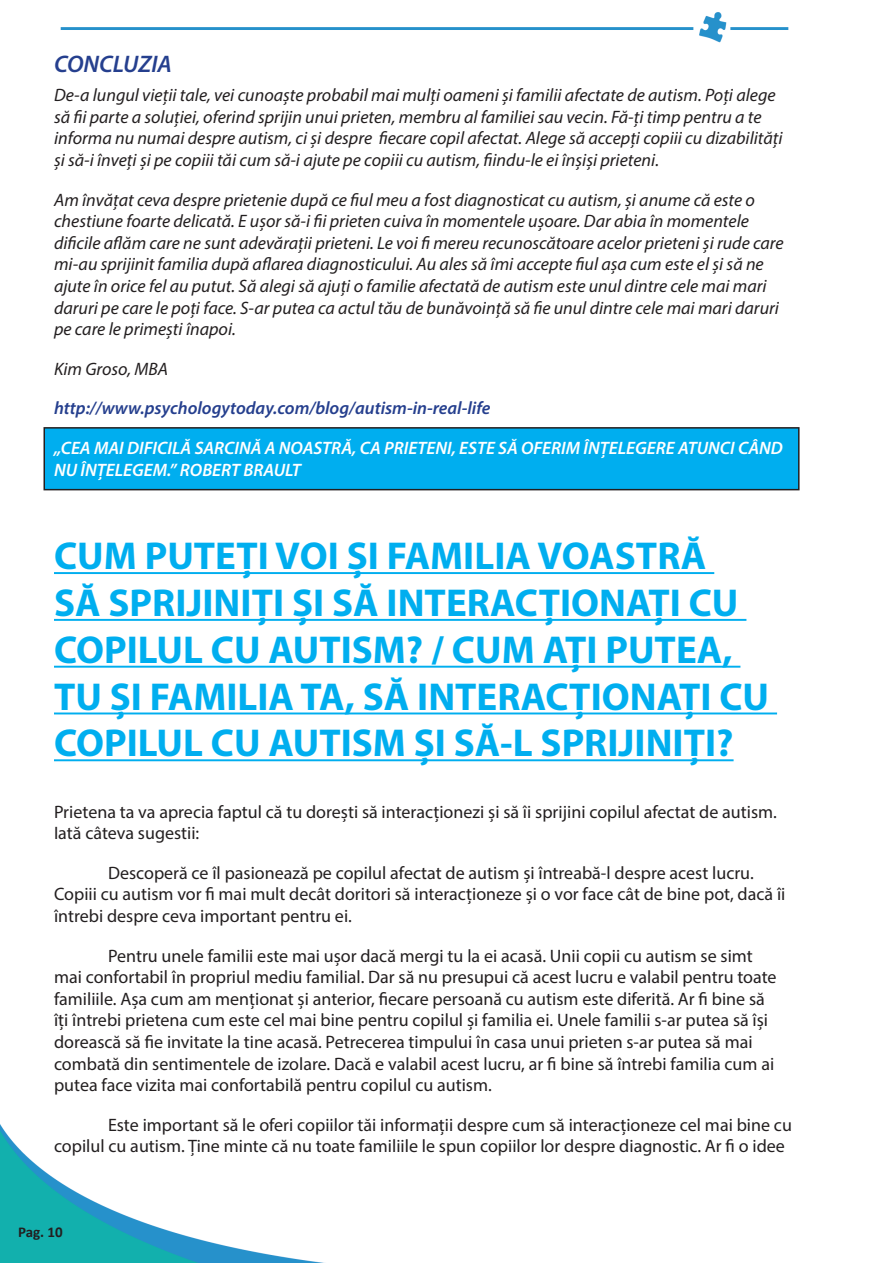
<style>
.page{position:relative;width:893px;height:1263px;background:#fff}
.page>*{position:absolute;margin:0;border:0;box-sizing:border-box;transform-origin:0 0}
.t1{font:700 39px/46.8px "Myriad Pro";color:#00aeef}
.t2{font:italic 600 24px "Myriad Pro";color:#253f8e}
.t3{font:18px/21.6px "Myriad Pro";color:#231f20}
.t4{font:italic 18px/21.6px "Myriad Pro";color:#231f20}
.t5{font:italic 600 18px/21.6px "Myriad Pro";color:#fff}
.t6{font:italic 600 18px "Myriad Pro";color:#253f8e}
.t7{font:700 15px "Calibri";color:#231f20}
</style>
<div class="page">
<img style="left:0;top:12px;width:800px;height:1251px">
<div style="left:44px;top:428px;width:755px;height:62px;background:#00aeef"></div>
<div style="left:44px;top:427px;width:756px;height:63px;border:2px solid #231f20"></div>
<hr style="left:54px;top:572px;width:660px;height:2px;background:#00aeef">
<hr style="left:54px;top:619px;width:692px;height:2px;background:#00aeef">
<hr style="left:54px;top:666px;width:686px;height:2px;background:#00aeef">
<hr style="left:54px;top:712px;width:723px;height:2px;background:#00aeef">
<hr style="left:54px;top:759px;width:680px;height:2px;background:#00aeef">
<h2 class="t2" style="left:54px;top:49px;width:119px">CONCLUZIA</h2>
<p class="t4" style="left:54px;top:84px;width:730px">De-a lungul vieții tale, vei cunoaște probabil mai mulți oameni și familii afectate de autism. Poți alege să fii parte a soluției, oferind sprijin unui prieten, membru al familiei sau vecin. Fă-ți timp pentru a te informa nu numai despre autism, ci și despre fiecare copil afectat. Alege să accepți copiii cu dizabilități și să-i înveți și pe copiii tăi cum să-i ajute pe copiii cu autism, fiindu-le ei înșiși prieteni.</p>
<p class="t4" style="left:54px;top:188px;width:731px">Am învățat ceva despre prietenie după ce fiul meu a fost diagnosticat cu autism, și anume că este o chestiune foarte delicată. E ușor să-i fii prieten cuiva în momentele ușoare. Dar abia în momentele dificile aflăm care ne sunt adevărații prieteni. Le voi fi mereu recunoscătoare acelor prieteni și rude care mi-au sprijinit familia după aflarea diagnosticului. Au ales să îmi accepte fiul așa cum este el și să ne ajute în orice fel au putut. Să alegi să ajuți o familie afectată de autism este unul dintre cele mai mari daruri pe care le poți face. S-ar putea ca actul tău de bunăvoință să fie unul dintre cele mai mari daruri pe care le primești înapoi.</p>
<p class="t4" style="left:54px;top:358px;width:116px">Kim Groso, MBA</p>
<p class="t6" style="left:54px;top:397px;width:438px">http://www.psychologytoday.com/blog/autism-in-real-life</p>
<p class="t5" style="left:54px;top:437px;width:730px">„CEA MAI DIFICILĂ SARCINĂ A NOASTRĂ, CA PRIETENI, ESTE SĂ OFERIM ÎNȚELEGERE ATUNCI CÂND<br>NU ÎNȚELEGEM.” ROBERT BRAULT</p>
<h1 class="t1" style="left:54px;top:531px;width:717px">CUM PUTEȚI VOI ȘI FAMILIA VOASTRĂ<br>SĂ SPRIJINIȚI ȘI SĂ INTERACȚIONAȚI CU COPILUL CU AUTISM? / CUM AȚI PUTEA, TU ȘI FAMILIA TA, SĂ INTERACȚIONAȚI CU COPILUL CU AUTISM ȘI SĂ-L SPRIJINIȚI?</h1>
<p class="t3" style="left:54px;top:800px;width:724px">Prietena ta va aprecia faptul că tu dorești să interacționezi și să îi sprijini copilul afectat de autism.<br>Iată câteva sugestii:</p>
<p class="t3" style="left:54px;top:862px;width:733px;text-indent:54px">Descoperă ce îl pasionează pe copilul afectat de autism și întreabă-l despre acest lucru.<br>Copiii cu autism vor fi mai mult decât doritori să interacționeze și o vor face cât de bine pot, dacă îi întrebi despre ceva important pentru ei.</p>
<p class="t3" style="left:54px;top:944px;width:724px;text-indent:54px">Pentru unele familii este mai ușor dacă mergi tu la ei acasă. Unii copii cu autism se simt mai confortabil în propriul mediu familial. Dar să nu presupui că acest lucru e valabil pentru toate familiile. Așa cum am menționat și anterior, fiecare persoană cu autism este diferită. Ar fi bine să îți întrebi prietena cum este cel mai bine pentru copilul și familia ei. Unele familii s-ar putea să își dorească să fie invitate la tine acasă. Petrecerea timpului în casa unui prieten s-ar putea să mai combată din sentimentele de izolare. Dacă e valabil acest lucru, ar fi bine să întrebi familia cum ai putea face vizita mai confortabilă pentru copilul cu autism.</p>
<p class="t3" style="left:54px;top:1114px;width:739px;text-indent:54px">Este important să le oferi copiilor tăi informații despre cum să interacționeze cel mai bine cu copilul cu autism. Ține minte că nu toate familiile le spun copiilor lor despre diagnostic. Ar fi o idee</p>
<p class="t7" style="left:18px;top:1222px;width:46px">Pag. 10</p>
</div>
